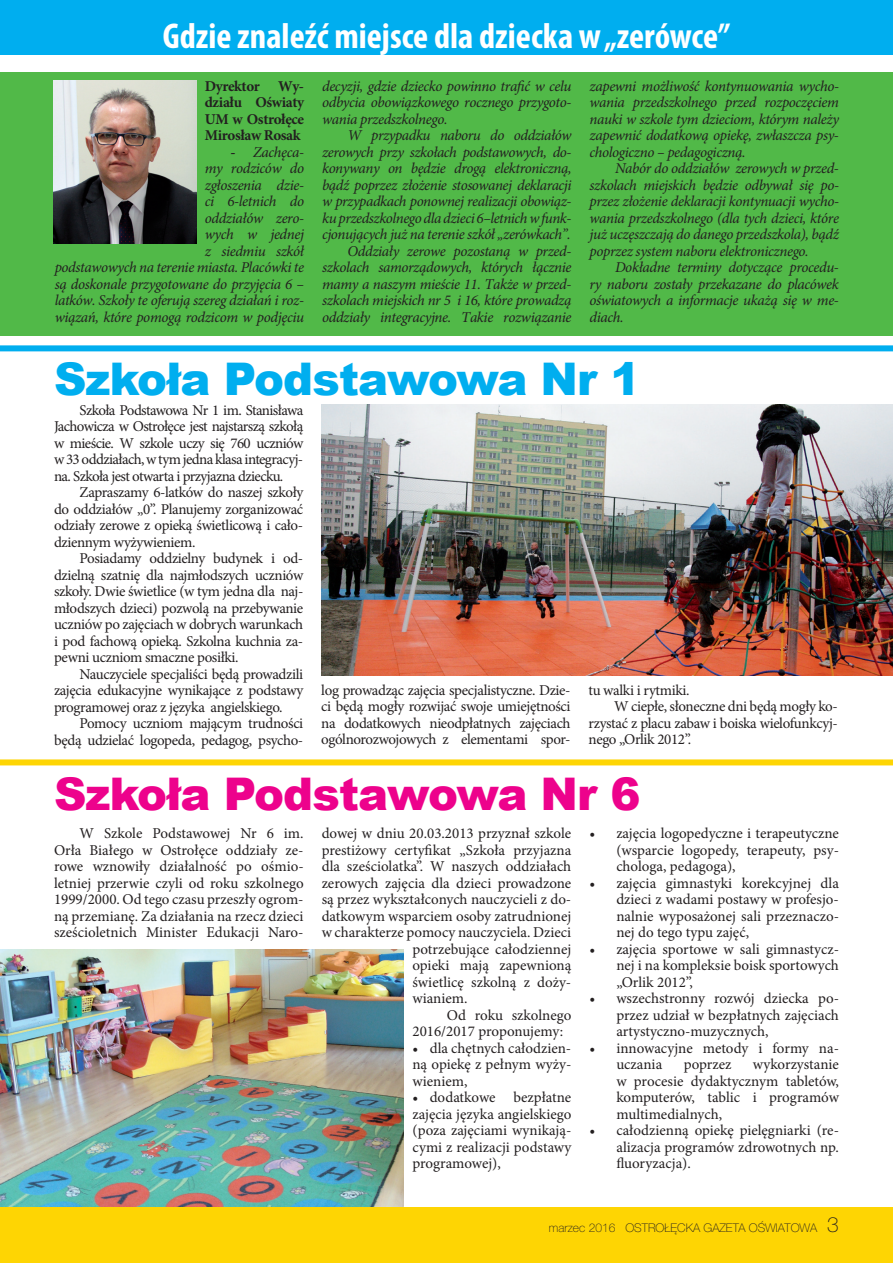
<style>
.page{position:relative;width:893px;height:1263px;background:#fff}
.page>*{position:absolute;margin:0;border:0;box-sizing:border-box;transform-origin:0 0}
.t1{font:900 45px "Arial";letter-spacing:-.02em;color:#ed028c}
.t2{font:900 45px "Arial";letter-spacing:-.02em;color:#00aeef}
.t3{font:700 condensed 36px "Myriad Pro";color:#fff}
.t4{font:15px/16.5px "Minion Pro";letter-spacing:-.005em;color:#231f20;text-align:justify}
.t5{font:italic 15px/16.5px "Minion Pro";letter-spacing:-.025em;color:#231f20;text-align:justify}
.t6{font:15px/16.5px "Minion Pro";letter-spacing:-.025em;color:#231f20;text-align:right}
.t7{font:700 15px/16.5px "Minion Pro";letter-spacing:-.025em;color:#231f20;text-align:justify}
.t8{font:100 12px "Helvetica Neue LT Pro";color:#231f20}
.s1{font-weight:700;font-style:normal}
.s2{font-size:21px}
</style>
<div class="page">
<div style="left:0;top:0;width:893px;height:54px;background:#00aeef"></div>
<div style="left:0;top:1207px;width:893px;height:56px;background:#fed503"></div>
<div style="left:0;top:345px;width:893px;height:6px;background:#00aeef"></div>
<img style="left:0;top:950px;width:404px;height:256px">
<div style="left:0;top:759px;width:893px;height:6px;background:#fed503"></div>
<div style="left:0;top:72px;width:893px;height:264px;background:#51b948"></div>
<img style="left:54px;top:80px;width:142px;height:163px">
<img style="left:322px;top:404px;width:571px;height:271px">
<h2 class="t3" style="left:163px;top:13px;width:569px">Gdzie znaleźć miejsce dla dziecka w „zerówce”</h2>
<p class="t7" style="left:205px;top:77px;width:101px">Dyrektor Wy&shy;działu Oświaty UM w Ostrołęce Mirosław Rosak</p>
<p class="t5" style="left:55px;top:144px;width:251px;text-align:right"><span class="s1">-</span> Zachęca-<br>my rodziców do<br>zgłoszenia dzie-<br>ci 6-letnich do<br>oddziałów zero-<br>wych w jednej<br>z siedmiu szkół<br>podstawowych na terenie miasta. Placówki te są doskonale przygotowane do przyjęcia 6 – latków. Szkoły te oferują szereg działań i roz&shy;wiązań, które pomogą rodzicom w podjęciu</p>
<p class="t5" style="left:322px;top:78px;width:251px">decyzji, gdzie dziecko powinno trafić w celu odbycia obowiązkowego rocznego przygoto&shy;wania przedszkolnego.</p>
<p class="t5" style="left:322px;top:127px;width:251px;text-align:right">W przypadku naboru do oddziałów zerowych przy szkołach podstawowych, do&shy;konywany on będzie drogą elektroniczną, bądź poprzez złożenie stosowanej deklaracji w przypadkach ponownej realizacji obowiąz&shy;ku przedszkolnego dla dzieci 6–letnich w funk&shy;cjonujących już na terenie szkół „zerówkach”.<br>Oddziały zerowe pozostaną w przed&shy;szkolach samorządowych, których łącznie mamy a naszym mieście 11. Także w przed&shy;szkolach miejskich nr 5 i 16, które prowadzą oddziały integracyjne. Takie rozwiązanie</p>
<p class="t5" style="left:590px;top:78px;width:251px">zapewni możliwość kontynuowania wycho&shy;wania przedszkolnego przed rozpoczęciem nauki w szkole tym dzieciom, którym należy zapewnić dodatkową opiekę, zwłaszcza psy&shy;chologiczno – pedagogiczną.</p>
<p class="t5" style="left:590px;top:160px;width:251px;text-indent:26px">Nabór do oddziałów zerowych w przed&shy;szkolach miejskich będzie odbywał się po&shy;przez złożenie deklaracji kontynuacji wycho&shy;wania przedszkolnego (dla tych dzieci, które już uczęszczają do danego przedszkola), bądź poprzez system naboru elektronicznego.</p>
<p class="t5" style="left:590px;top:259px;width:251px;text-indent:26px">Dokładne terminy dotyczące procedu&shy;ry naboru zostały przekazane do placówek oświatowych a informacje ukażą się w me&shy;diach.</p>
<h1 class="t2" style="left:54px;top:346px;width:588px">Szkoła Podstawowa Nr 1</h1>
<p class="t4" style="left:54px;top:402px;width:251px;text-indent:26px">Szkoła Podstawowa Nr 1 im. Stanisława Jachowicza w Ostrołęce jest najstarszą szkołą w mieście. W szkole uczy się 760 uczniów w 33 oddziałach, w tym jedna klasa integracyj&shy;na. Szkoła jest otwarta i przyjazna dziecku.</p>
<p class="t4" style="left:54px;top:484px;width:251px;text-indent:26px">Zapraszamy 6-latków do naszej szkoły do oddziałów „0”. Planujemy zorganizować odziały zerowe z opieką świetlicową i cało&shy;dziennym wyżywieniem.</p>
<p class="t4" style="left:54px;top:550px;width:251px;text-indent:26px">Posiadamy oddzielny budynek i od&shy;dzielną szatnię dla najmłodszych uczniów szkoły. Dwie świetlice (w tym jedna dla naj&shy;młodszych dzieci) pozwolą na przebywanie uczniów po zajęciach w dobrych warunkach i pod fachową opieką. Szkolna kuchnia za&shy;pewni uczniom smaczne posiłki.</p>
<p class="t4" style="left:54px;top:666px;width:251px;text-indent:26px">Nauczyciele specjaliści będą prowadzili zajęcia edukacyjne wynikające z podstawy programowej oraz z języka angielskiego.</p>
<p class="t6" style="left:54px;top:715px;width:251px">Pomocy uczniom mającym trudności będą udzielać logopeda, pedagog, psycho-</p>
<p class="t4" style="left:321px;top:682px;width:251px">log prowadząc zajęcia specjalistyczne. Dzie&shy;ci będą mogły rozwijać swoje umiejętności na dodatkowych nieodpłatnych zajęciach ogólnorozwojowych z elementami spor-</p>
<p class="t4" style="left:589px;top:682px;width:102px">tu walki i rytmiki.</p>
<p class="t6" style="left:614px;top:698px;width:225px">W ciepłe, słoneczne dni będą mogły ko-</p>
<p class="t6" style="left:589px;top:715px;width:251px">rzystać z placu zabaw i boiska wielofunkcyj-</p>
<p class="t6" style="left:589px;top:731px;width:104px">nego „Orlik 2012”.</p>
<h1 class="t1" style="left:54px;top:761px;width:588px">Szkoła Podstawowa Nr 6</h1>
<p class="t4" style="left:54px;top:825px;width:251px;text-indent:26px">W Szkole Podstawowej Nr 6 im.<br>Orła Białego w Ostrołęce oddziały ze&shy;rowe wznowiły działalność po ośmio&shy;letniej przerwie czyli od roku szkolnego 1999/2000. Od tego czasu przeszły ogrom&shy;ną przemianę. Za działania na rzecz dzieci sześcioletnich Minister Edukacji Naro-</p>
<p class="t4" style="left:322px;top:825px;width:251px">dowej w dniu 20.03.2013 przyznał szkole</p>
<p class="t4" style="left:322px;top:842px;width:251px">prestiżowy certyfikat „Szkoła przyjazna</p>
<p class="t4" style="left:322px;top:858px;width:251px">dla sześciolatka”. W naszych oddziałach</p>
<p class="t4" style="left:322px;top:875px;width:251px">zerowych zajęcia dla dzieci prowadzone</p>
<p class="t4" style="left:322px;top:891px;width:251px">są przez wykształconych nauczycieli z do-</p>
<p class="t4" style="left:322px;top:908px;width:251px">datkowym wsparciem osoby zatrudnionej</p>
<p class="t4" style="left:322px;top:924px;width:251px">w charakterze pomocy nauczyciela. Dzieci</p>
<p class="t4" style="left:412px;top:941px;width:160px">potrzebujące całodziennej</p>
<p class="t4" style="left:412px;top:957px;width:160px">opieki mają zapewnioną</p>
<p class="t4" style="left:412px;top:974px;width:160px">świetlicę szkolną z doży-</p>
<p class="t4" style="left:412px;top:990px;width:57px">wianiem.</p>
<p class="t4" style="left:447px;top:1007px;width:126px">Od roku szkolnego</p>
<p class="t4" style="left:412px;top:1023px;width:152px">2016/2017 proponujemy:</p>
<p class="t4" style="left:412px;top:1040px;width:160px">• dla chętnych całodzien&shy;ną opiekę z pełnym wyży&shy;wieniem,</p>
<p class="t4" style="left:412px;top:1089px;width:160px">• dodatkowe bezpłatne zajęcia języka angielskiego (poza zajęciami wynikają&shy;cymi z realizacji podstawy programowej),</p>
<p class="t4" style="left:616px;top:825px;width:224px;text-indent:-27px">• zajęcia logopedyczne i terapeutyczne (wsparcie logopedy, terapeuty, psy&shy;chologa, pedagoga),</p>
<p class="t4" style="left:616px;top:875px;width:224px;text-indent:-27px">• zajęcia gimnastyki korekcyjnej dla dzieci z wadami postawy w profesjo&shy;nalnie wyposażonej sali przeznaczo&shy;nej do tego typu zajęć,</p>
<p class="t4" style="left:616px;top:941px;width:224px;text-indent:-27px">• zajęcia sportowe w sali gimnastycz&shy;nej i na kompleksie boisk sportowych „Orlik 2012”,</p>
<p class="t4" style="left:616px;top:990px;width:224px;text-indent:-27px">• wszechstronny rozwój dziecka po&shy;przez udział w bezpłatnych zajęciach artystyczno-muzycznych,</p>
<p class="t4" style="left:616px;top:1040px;width:224px;text-indent:-27px">• innowacyjne metody i formy na&shy;uczania</p>
<p class="t4" style="left:616px;top:1056px;width:224px;text-indent:137px">wykorzystanie w procesie dydaktycznym tabletów, komputerów, tablic i programów multimedialnych,</p>
<p class="t4" style="left:616px;top:1122px;width:224px;text-indent:-27px">• całodzienną opiekę pielęgniarki (re&shy;alizacja programów zdrowotnych np. fluoryzacja).</p>
<p class="t4" style="left:684px;top:1056px;width:49px">poprzez</p>
<p class="t8" style="left:549px;top:1221px;width:292px">marzec 2016 OSTROŁĘCKA GAZETA OŚWIATOWA <span class="s2">3</span></p>
</div>
